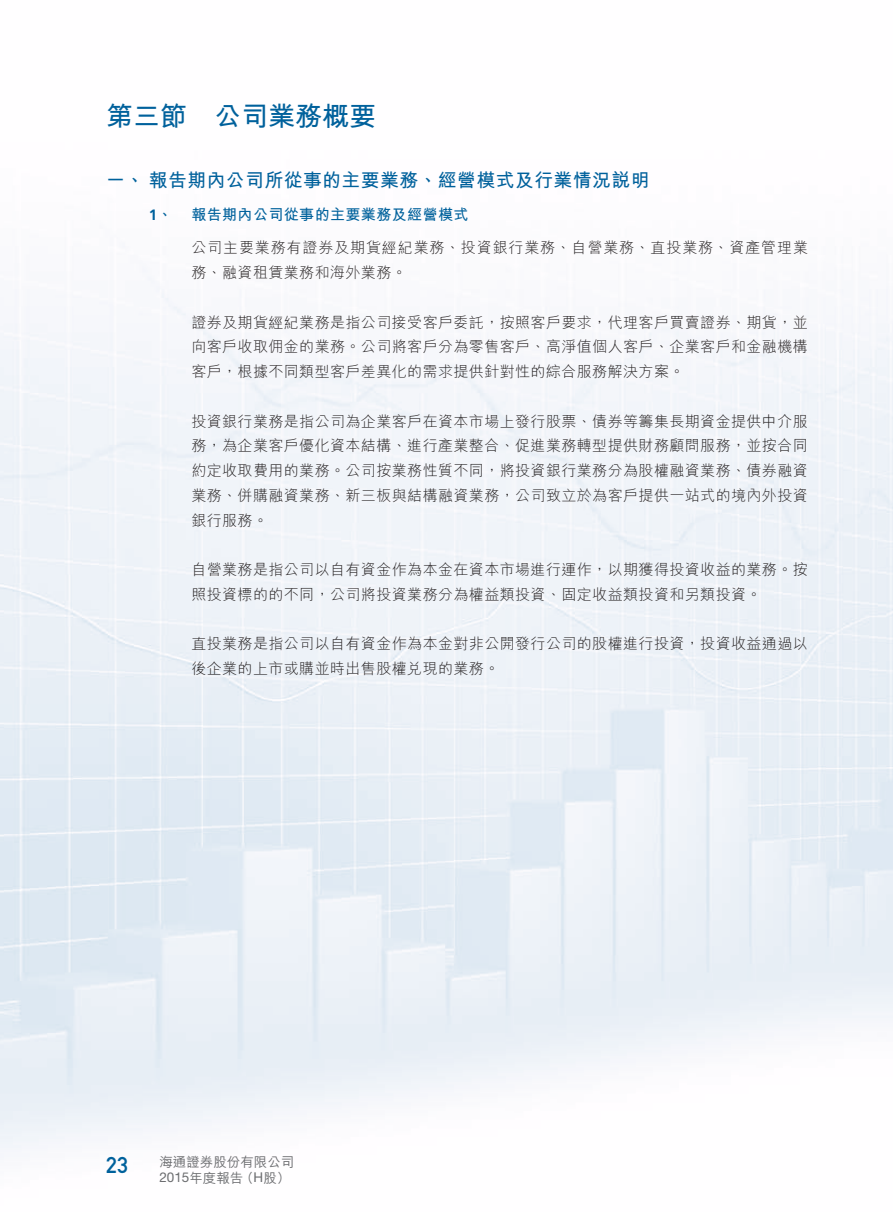
<style>
.page{position:relative;width:893px;height:1212px;background:#fff}
.page>*{position:absolute;margin:0;border:0;box-sizing:border-box;transform-origin:0 0}
.t1{font:700 27px "M Hei HK";color:#00619c}
.t2{font:22.5px "DIN Mittelschrift Std";color:#00619c}
.t3{font:700 18.75px "M Hei HK";letter-spacing:.03em;color:#00619c}
.t4{font:300 15px/24.8px "M Hei HK";letter-spacing:.03em;color:#231f20;text-align:justify}
.t5{font:300 15px/24.8px "M Hei HK";letter-spacing:.06em;color:#231f20}
.t6{font:700 15px "M Hei HK";letter-spacing:.03em;color:#00619c}
.t7{font:500 13.5px "M Hei HK";color:#6c6d70}
.t8{font:13.5px "Helvetica Neue LT Std";color:#6c6d70}
.s1{font-family:"Frutiger LT Std"}
.s2{font-family:"M Hei HK";font-weight:500}
.s3{font-family:"Helvetica Neue LT Std";font-weight:400}
</style>
<div class="page">
<img style="left:0;top:278px;width:893px;height:872px">
<h1 class="t1" style="left:106px;top:97px;width:82px">第三節</h1>
<h1 class="t1" style="left:214px;top:97px;width:163px">公司業務概要</h1>
<p class="t3" style="left:106px;top:166px;width:545px">一、報告期內公司所從事的主要業務、經營模式及行業情況說明</p>
<p class="t6" style="left:191px;top:204px;width:279px">報告期內公司從事的主要業務及經營模式</p>
<p class="t6" style="left:149px;top:204px;width:25px">、<span class="s1">1</span></p>
<p class="t5" style="left:191px;top:235px;width:618px">公司主要業務有證券及期貨經紀業務、投資銀行業務、自營業務、直投業務、資產管理業務、融資租賃業務和海外業務。</p>
<p class="t4" style="left:191px;top:309px;width:618px">證券及期貨經紀業務是指公司接受客戶委託，按照客戶要求，代理客戶買賣證券、期貨，並向客戶收取佣金的業務。公司將客戶分為零售客戶、高淨值個人客戶、企業客戶和金融機構客戶，根據不同類型客戶差異化的需求提供針對性的綜合服務解決方案。</p>
<p class="t4" style="left:191px;top:408px;width:618px">投資銀行業務是指公司為企業客戶在資本市場上發行股票、債券等籌集長期資金提供中介服務，為企業客戶優化資本結構、進行產業整合、促進業務轉型提供財務顧問服務，並按合同約定收取費用的業務。公司按業務性質不同，將投資銀行業務分為股權融資業務、債券融資業務、併購融資業務、新三板與結構融資業務，公司致立於為客戶提供一站式的境內外投資銀行服務。</p>
<p class="t4" style="left:191px;top:557px;width:618px">自營業務是指公司以自有資金作為本金在資本市場進行運作，以期獲得投資收益的業務。按照投資標的的不同，公司將投資業務分為權益類投資、固定收益類投資和另類投資。</p>
<p class="t4" style="left:191px;top:631px;width:618px">直投業務是指公司以自有資金作為本金對非公開發行公司的股權進行投資，投資收益通過以後企業的上市或購並時出售股權兌現的業務。</p>
<h2 class="t2" style="left:106px;top:1152px;width:24px">23</h2>
<p class="t7" style="left:159px;top:1152px;width:136px">海通證券股份有限公司</p>
<p class="t8" style="left:159px;top:1169px;width:86px">2015<span class="s2">年度報告</span></p>
<p class="t7" style="left:240px;top:1168px;width:52px">（<span class="s3">H</span>股(</p>
</div>
